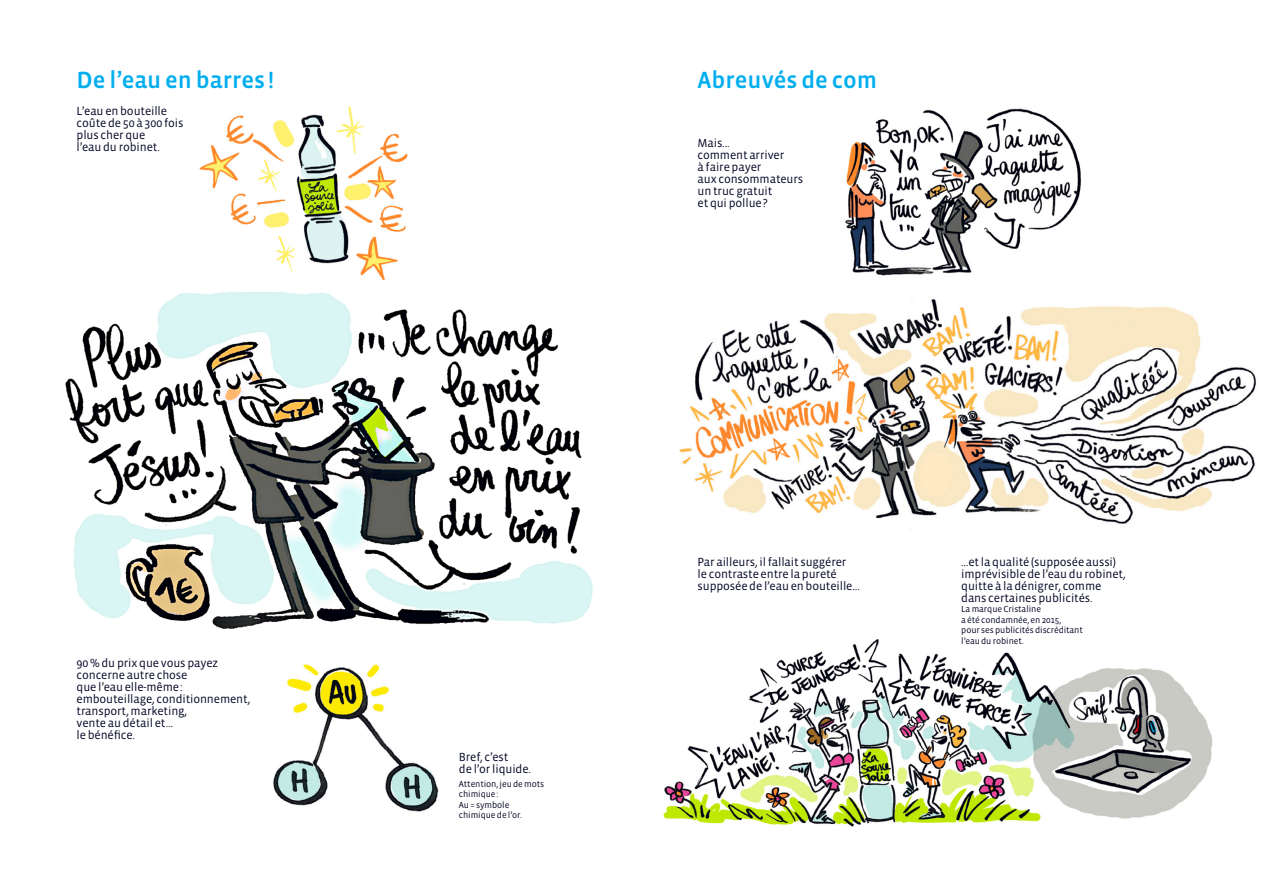
<style>
.page{position:relative;width:1276px;height:893px;background:#fff}
.page>*{position:absolute;margin:0;border:0;box-sizing:border-box;transform-origin:0 0}
.inter_bd{font:500 24px "Vista Sans OT";color:#00aeef}
.texte_bd{font:12px/12px "Vista Sans OT";letter-spacing:-.01em;color:#000424}
.notes_bd{font:9px/10.5px "Vista Sans OT";letter-spacing:-.01em;color:#000424}
</style>
<div class="page">
<img style="left:199px;top:106px;width:209px;height:174px">
<img style="left:273px;top:664px;width:166px;height:148px">
<img style="left:845px;top:108px;width:236px;height:168px">
<img style="left:679px;top:299px;width:578px;height:231px">
<img style="left:663px;top:639px;width:550px;height:187px">
<img style="left:65px;top:291px;width:528px;height:338px">
<p class="inter_bd" style="left:77px;top:68px;width:199px">De l’eau en barres !</p>
<p class="inter_bd" style="left:697px;top:68px;width:181px">Abreuvés de com</p>
<p class="texte_bd" style="left:77px;top:105px;width:108px">L’eau en bouteille coûte de 50 à 300 fois plus cher que<br>l’eau du robinet.</p>
<p class="texte_bd" style="left:77px;top:657px;width:175px">90 % du prix que vous payez concerne autre chose<br>que l’eau elle-même: embouteillage, conditionnement, transport, marketing,<br>vente au détail et…<br>le bénéfice.</p>
<p class="texte_bd" style="left:459px;top:751px;width:74px">Bref, c’est<br>de l’or liquide.</p>
<p class="notes_bd" style="left:459px;top:779px;width:87px">Attention, jeu de mots chimique:<br>Au = symbole chimique de l’or.</p>
<p class="texte_bd" style="left:697px;top:137px;width:107px">Mais...<br>comment arriver<br>à faire payer<br>aux consommateurs un truc gratuit<br>et qui pollue?</p>
<p class="texte_bd" style="left:697px;top:556px;width:164px">Par ailleurs, il fallait suggérer<br>le contraste entre la pureté supposée de l’eau en bouteille…</p>
<p class="texte_bd" style="left:961px;top:556px;width:166px">…et la qualité (supposée aussi) imprévisible de l’eau du robinet, quitte à la dénigrer, comme dans certaines publicités.</p>
<p class="notes_bd" style="left:961px;top:604px;width:123px">La marque Cristaline<br>a été condamnée, en 2015,<br>pour ses publicités discréditant l’eau du robinet.</p>
</div>
